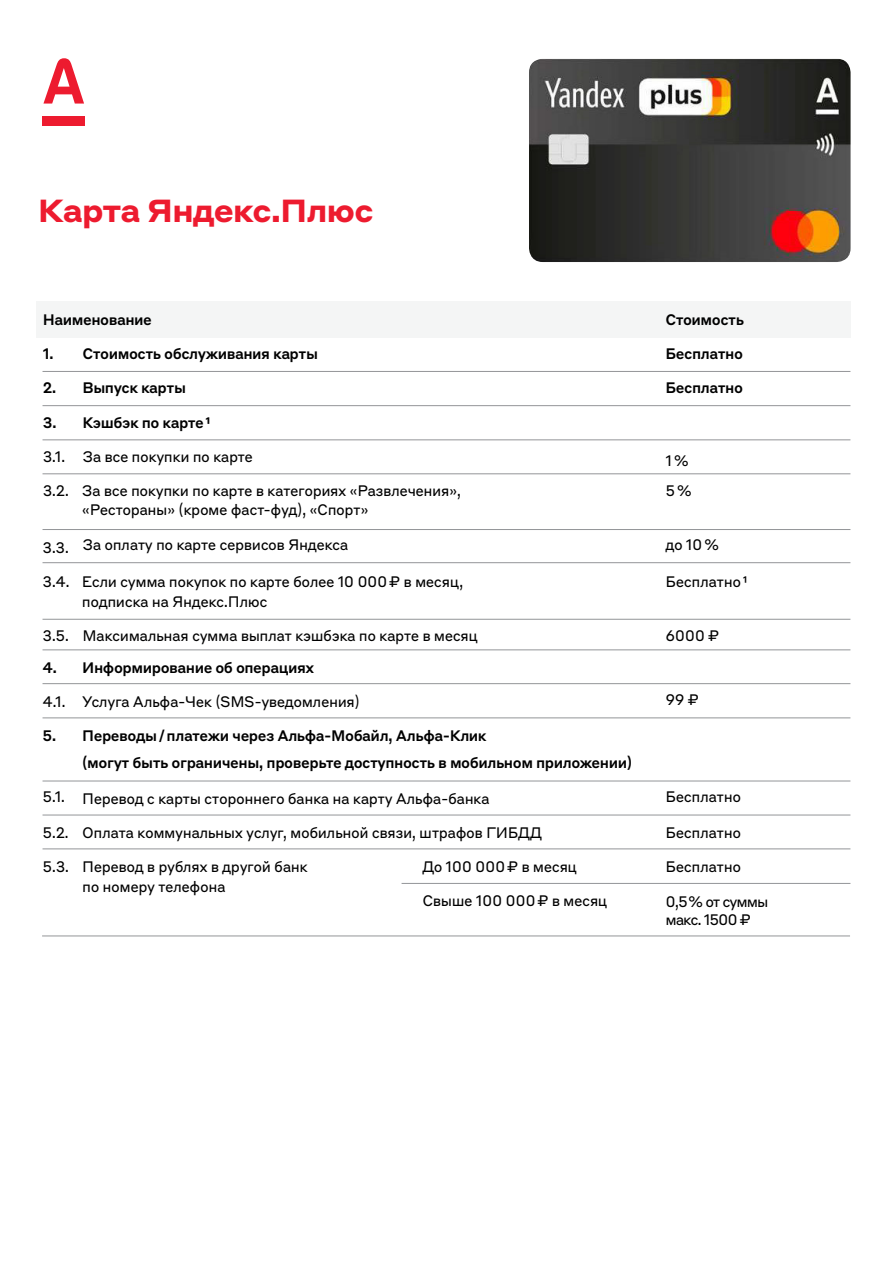
<style>
.page{position:relative;width:893px;height:1263px;background:#fff}
.page>*{position:absolute;margin:0;border:0;box-sizing:border-box;transform-origin:0 0}
.t1{font:700 31.5px "Styrene ALC";letter-spacing:-.02em;color:#ed1b2f}
.t2{font:15px/19.5px "Styrene BLC";letter-spacing:-.03em;color:#000}
.t3{font:500 15px/27px "Styrene BLC";letter-spacing:-.03em;color:#000}
.t4{font:15px/18px "Styrene BLC";letter-spacing:-.07em;color:#000}
</style>
<div class="page">
<div style="left:43px;top:116px;width:42px;height:9px;background:#ed1b2f"></div>
<svg style="left:43px;top:58px;width:41px;height:46px"></svg>
<div style="left:36px;top:301px;width:814px;height:37px;background:#f4f5f5"></div>
<hr style="left:43px;top:371px;width:807px;height:1px;background:#939598">
<hr style="left:43px;top:718px;width:807px;height:1px;background:#939598">
<hr style="left:43px;top:405px;width:807px;height:1px;background:#939598">
<hr style="left:43px;top:781px;width:807px;height:1px;background:#939598">
<hr style="left:43px;top:815px;width:807px;height:1px;background:#939598">
<hr style="left:43px;top:440px;width:807px;height:1px;background:#939598">
<hr style="left:43px;top:474px;width:807px;height:1px;background:#939598">
<hr style="left:43px;top:529px;width:807px;height:1px;background:#939598">
<hr style="left:43px;top:562px;width:807px;height:1px;background:#939598">
<hr style="left:43px;top:619px;width:807px;height:1px;background:#939598">
<hr style="left:43px;top:650px;width:807px;height:1px;background:#939598">
<hr style="left:402px;top:883px;width:448px;height:1px;background:#939598">
<hr style="left:43px;top:683px;width:807px;height:1px;background:#939598">
<hr style="left:43px;top:849px;width:807px;height:1px;background:#939598">
<hr style="left:42px;top:936px;width:808px;height:1px;background:#939598">
<img style="left:529px;top:59px;width:321px;height:203px">
<h1 class="t1" style="left:38px;top:184px;width:337px">Карта Яндекс.Плюс</h1>
<p class="t3" style="left:43px;top:305px;width:111px">Наименование</p>
<p class="t3" style="left:665px;top:305px;width:80px">Стоимость</p>
<p class="t3" style="left:43px;top:339px;width:13px">1.</p>
<p class="t3" style="left:43px;top:373px;width:15px">2.</p>
<p class="t3" style="left:43px;top:407px;width:15px">3.</p>
<p class="t2" style="left:43px;top:445px;width:24px">3.1.</p>
<p class="t2" style="left:43px;top:480px;width:28px">3.2.</p>
<p class="t2" style="left:43px;top:537px;width:28px">3.3.</p>
<p class="t2" style="left:43px;top:571px;width:29px">3.4.</p>
<p class="t2" style="left:43px;top:625px;width:28px">3.5.</p>
<p class="t3" style="left:43px;top:652px;width:16px">4.</p>
<p class="t2" style="left:43px;top:690px;width:25px">4.1.</p>
<p class="t3" style="left:43px;top:721px;width:16px">5.</p>
<p class="t2" style="left:43px;top:786px;width:24px">5.1.</p>
<p class="t2" style="left:43px;top:822px;width:28px">5.2.</p>
<p class="t2" style="left:43px;top:856px;width:28px">5.3.</p>
<p class="t3" style="left:82px;top:339px;width:237px">Стоимость обслуживания карты</p>
<p class="t3" style="left:82px;top:373px;width:105px">Выпуск карты</p>
<p class="t3" style="left:82px;top:407px;width:130px">Кэшбэк по карте 1</p>
<p class="t2" style="left:82px;top:445px;width:172px">За все покупки по карте</p>
<p class="t2" style="left:82px;top:480px;width:381px">За все покупки по карте в категориях «Развлечения», «Рестораны» (кроме фаст-фуд), «Спорт»</p>
<p class="t2" style="left:82px;top:534px;width:267px">За оплату по карте сервисов Яндекса</p>
<p class="t2" style="left:82px;top:571px;width:383px">Если сумма покупок по карте более 10 000 ₽ в месяц, подписка на Яндекс.Плюс</p>
<p class="t2" style="left:82px;top:625px;width:397px">Максимальная сумма выплат кэшбэка по карте в месяц</p>
<p class="t3" style="left:82px;top:652px;width:233px">Информирование об операциях</p>
<p class="t2" style="left:82px;top:690px;width:279px">Услуга Альфа-Чек (SMS-уведомления)</p>
<p class="t3" style="left:82px;top:721px;width:551px">Переводы / платежи через Альфа-Мобайл, Альфа-Клик<br>(могут быть ограничены, проверьте доступность в мобильном приложении)</p>
<p class="t2" style="left:82px;top:787px;width:409px">Перевод с карты стороннего банка на карту Альфа-банка</p>
<p class="t2" style="left:82px;top:822px;width:461px">Оплата коммунальных услуг, мобильной связи, штрафов ГИБДД</p>
<p class="t2" style="left:422px;top:856px;width:156px">До 100 000₽ в месяц</p>
<p class="t2" style="left:422px;top:890px;width:186px">Свыше 100 000₽ в месяц</p>
<p class="t2" style="left:82px;top:856px;width:227px">Перевод в рублях в другой банк по номеру телефона</p>
<p class="t3" style="left:665px;top:339px;width:79px">Бесплатно</p>
<p class="t3" style="left:665px;top:373px;width:79px">Бесплатно</p>
<p class="t2" style="left:665px;top:450px;width:25px">1 %</p>
<p class="t2" style="left:665px;top:480px;width:28px">5 %</p>
<p class="t2" style="left:665px;top:534px;width:55px">до 10 %</p>
<p class="t2" style="left:665px;top:571px;width:83px">Бесплатно1</p>
<p class="t2" style="left:665px;top:625px;width:55px">6000 ₽</p>
<p class="t2" style="left:665px;top:689px;width:35px">99 ₽</p>
<p class="t2" style="left:665px;top:786px;width:77px">Бесплатно</p>
<p class="t2" style="left:665px;top:822px;width:77px">Бесплатно</p>
<p class="t2" style="left:665px;top:856px;width:77px">Бесплатно</p>
<p class="t4" style="left:665px;top:891px;width:104px">0,5 % от суммы макс. 1500 ₽</p>
</div>
